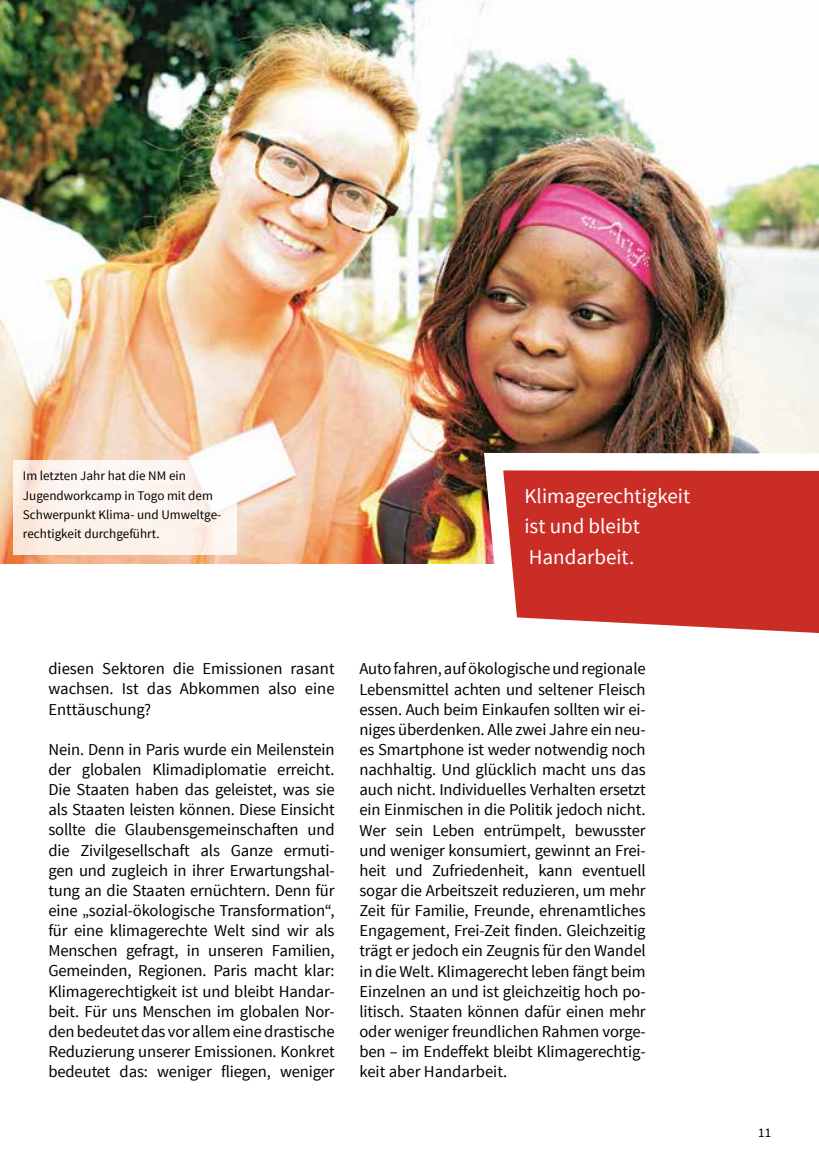
<style>
.page{position:relative;width:819px;height:1166px;background:#fff}
.page>*{position:absolute;margin:0;border:0;box-sizing:border-box;transform-origin:0 0}
.t1{font:21px/30.1px "Source Sans Pro";color:#fff}
.t2{font:16.62px/20.1px "Source Sans Pro";letter-spacing:-.01em;color:#000;text-align:justify}
.t3{font:13.12px/19.2px "Source Sans Pro";color:#000}
</style>
<div class="page">
<img style="left:0;top:0;width:819px;height:564px">
<svg style="left:474px;top:443px;width:345px;height:190px"></svg>
<svg style="left:13px;top:461px;width:224px;height:94px;fill:#fcf3ed"></svg>
<p class="t3" style="left:23px;top:467px;width:200px">Im letzten Jahr hat die NM ein<br>Jugendworkcamp in Togo mit dem<br>Schwerpunkt Klima- und Umweltge&shy;rechtigkeit durchgeführt.</p>
<p class="t1" style="left:524px;top:481px;width:167px">Klimagerechtigkeit ist und bleibt<br>Handarbeit.</p>
<p class="t2" style="left:48px;top:659px;width:288px">diesen Sektoren die Emissionen rasant wachsen. Ist das Abkommen also eine Enttäuschung?</p>
<p class="t2" style="left:48px;top:739px;width:288px">Nein. Denn in Paris wurde ein Meilenstein der globalen Klimadiplomatie erreicht.<br>Die Staaten haben das geleistet, was sie als Staaten leisten können. Diese Einsicht sollte die Glaubensgemeinschaften und die Zivilgesellschaft als Ganze ermuti&shy;gen und zugleich in ihrer Erwartungshal&shy;tung an die Staaten ernüchtern. Denn für eine „sozial-ökologische Transformation“, für eine klimagerechte Welt sind wir als Menschen gefragt, in unseren Familien, Gemeinden, Regionen. Paris macht klar:<br>Klimagerechtigkeit ist und bleibt Handar&shy;beit. Für uns Menschen im globalen Nor&shy;den bedeutet das vor allem eine drastische Reduzierung unserer Emissionen. Konkret bedeutet das: weniger fliegen, weniger</p>
<p class="t2" style="left:359px;top:659px;width:288px">Auto fahren, auf ökologische und regionale Lebensmittel achten und seltener Fleisch essen. Auch beim Einkaufen sollten wir ei&shy;niges überdenken. Alle zwei Jahre ein neu&shy;es Smartphone ist weder notwendig noch nachhaltig. Und glücklich macht uns das auch nicht. Individuelles Verhalten ersetzt ein Einmischen in die Politik jedoch nicht.<br>Wer sein Leben entrümpelt, bewusster und weniger konsumiert, gewinnt an Frei&shy;heit und Zufriedenheit, kann eventuell sogar die Arbeitszeit reduzieren, um mehr Zeit für Familie, Freunde, ehrenamtliches Engagement, Frei-Zeit finden. Gleichzeitig trägt er jedoch ein Zeugnis für den Wandel in die Welt. Klimagerecht leben fängt beim Einzelnen an und ist gleichzeitig hoch po&shy;litisch. Staaten können dafür einen mehr oder weniger freundlichen Rahmen vorge&shy;ben – im Endeffekt bleibt Klimagerechtig&shy;keit aber Handarbeit.</p>
<p class="t3" style="left:758px;top:1123px;width:15px">11</p>
</div>
